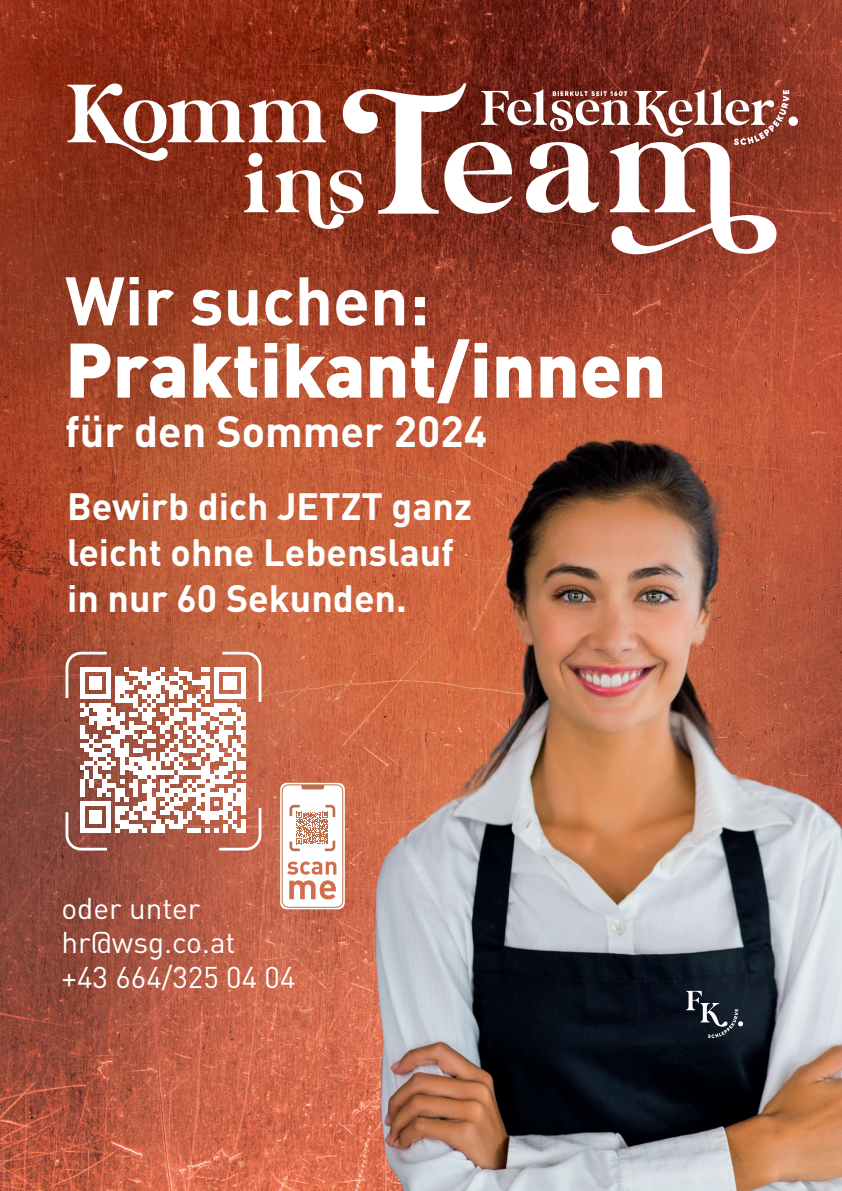
<style>
.page{position:relative;width:842px;height:1191px;background:#fff}
.page>*{position:absolute;margin:0;border:0;box-sizing:border-box;transform-origin:0 0}
.t1{font:143.8px "Bigola Display";color:#fff}
.t2{font:85.9px/69.9px "Bigola Display";letter-spacing:.045em;color:#fff}
.t3{font:900 76px "DIN Pro";color:#fff}
.t4{font:700 67.4px "DIN Pro";color:#fff}
.t5{font:700 43px "DIN Pro";color:#fff}
.t6{font:700 37.6px/46.1px "DIN Pro";color:#fff}
.t7{font:29.7px/34.8px "DIN Pro";color:#fff}
.s1{font-size:185.8px}
</style>
<div class="page">
<img style="left:0;top:0;width:842px;height:1191px">
<svg style="left:481px;top:89px;width:317px;height:56px"></svg>
<svg style="left:686px;top:990px;width:57px;height:48px;background:#333c45"></svg>
<svg style="left:80px;top:667px;width:166px;height:166px"></svg>
<div style="left:241px;top:783px;width:5px;height:32px;background:#fff"></div>
<div style="left:241px;top:819px;width:5px;height:14px;background:#fff"></div>
<div style="left:66px;top:651px;width:195px;height:199px;border:3px solid #fff;border-radius:14px"></div>
<svg style="left:280px;top:783px;width:65px;height:126px"></svg>
<div style="left:282px;top:785px;width:61px;height:122px;background:#fff;border-radius:6px"></div>
<div style="left:282px;top:784px;width:61px;height:123px;border:1px solid #bc6f4d;border-radius:6px"></div>
<svg style="left:301px;top:785px;width:23px;height:4px"></svg>
<div style="left:290px;top:805px;width:45px;height:46px;border:3px solid #bc6f4d;border-radius:3px"></div>
<svg style="left:287px;top:861px;width:49px;height:13px"></svg>
<svg style="left:289px;top:880px;width:47px;height:19px"></svg>
<svg style="left:296px;top:812px;width:32px;height:32px"></svg>
<h1 class="t1" style="left:341px;top:84px;width:399px"><span class="s1">T</span>eam</h1>
<h2 class="t2" style="left:244px;top:86px;width:122px;text-indent:-177px">Komm ins</h2>
<h3 class="t4" style="left:65px;top:255px;width:366px">Wir suchen:</h3>
<h3 class="t3" style="left:65px;top:309px;width:603px">Praktikant/innen</h3>
<p class="t5" style="left:65px;top:402px;width:424px">für den Sommer 2024</p>
<p class="t6" style="left:67px;top:481px;width:406px">Bewirb dich JETZT ganz leicht ohne Lebenslauf in nur 60 Sekunden.</p>
<p class="t7" style="left:62px;top:889px;width:235px">oder unter hr@wsg.co.at<br>+43 664/325 04 04</p>
</div>
